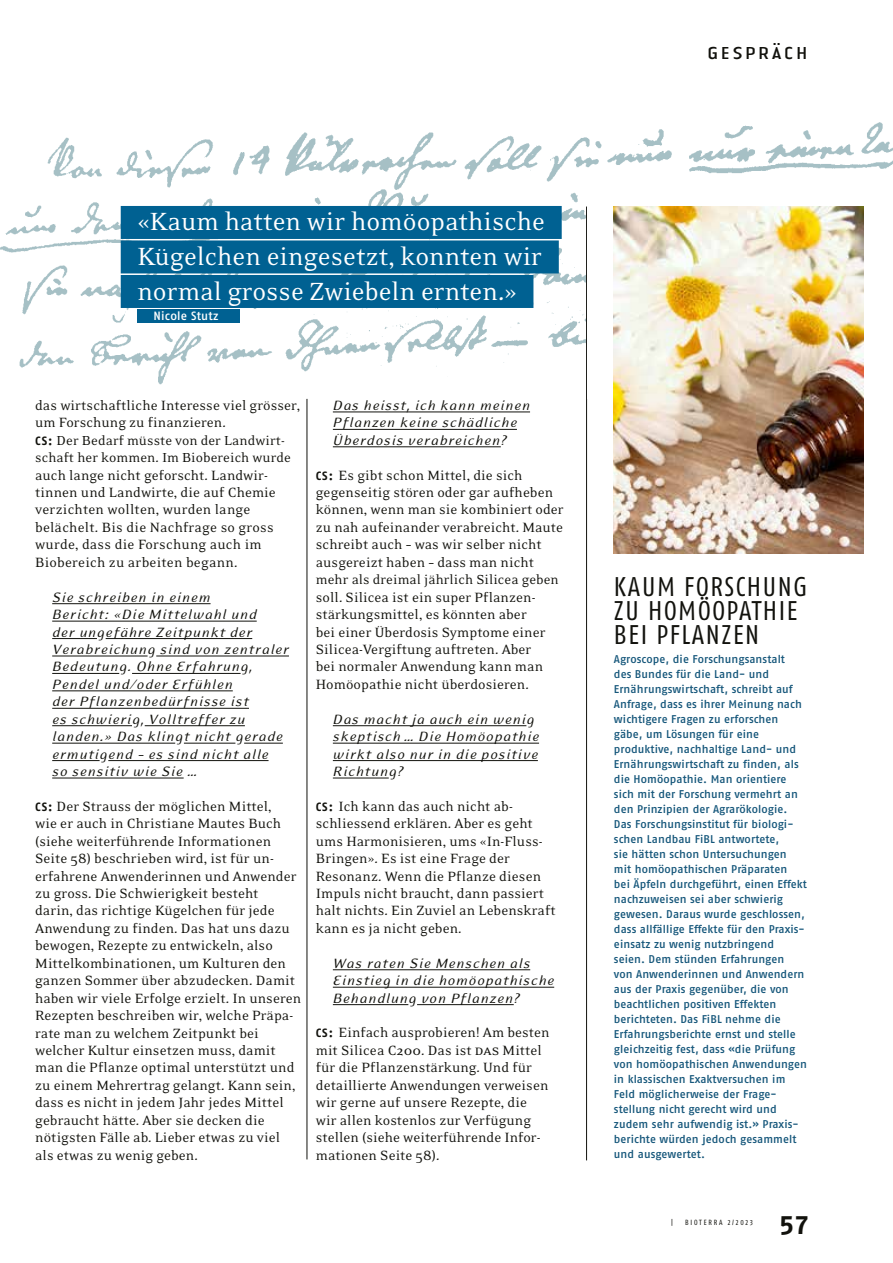
<style>
.page{position:relative;width:893px;height:1263px;background:#fff}
.page>*{position:absolute;margin:0;border:0;box-sizing:border-box;transform-origin:0 0}
.t1{font:28.5px/34.5px "Eidetic Neo OT";color:#fff;text-align:justify}
.t2{font:27px/24px "Fago Co Lf";letter-spacing:.06em;color:#12120d}
.t3{font:700 27px "Fago No Lf";color:#12120d}
.t4{font:18px "Authentic Sans Pro";letter-spacing:.1em;color:#12120d}
.t5{font:italic 15.45px/17.4px "Eidetic Modern";letter-spacing:.05em;color:#12120d}
.t6{font:15.3px/17.4px "Eidetic Neo OT";letter-spacing:.005em;color:#12120d}
.t7{font:15px/17.4px "Eidetic Neo OT";letter-spacing:.005em;color:#12120d}
.t8{font:500 12px "Fago No";letter-spacing:.02em;color:#fff}
.t9{font:500 11.25px/15px "Fago No";letter-spacing:.005em;color:#16577b}
.t10{font:7.5px "Fago Co Lf";letter-spacing:.24em;color:#12120d}
.s1{font-family:"Fago No";font-weight:700;font-size:12px}
</style>
<div class="page">
<img style="left:0;top:122px;width:893px;height:263px">
<hr style="left:307px;top:399px;width:1px;height:760px;background:#12120d">
<hr style="left:586px;top:207px;width:1px;height:953px;background:#12120d">
<div style="left:121px;top:206px;width:441px;height:33px;background:#006192"></div>
<div style="left:121px;top:240px;width:438px;height:33px;background:#006192"></div>
<div style="left:121px;top:275px;width:412px;height:33px;background:#006192"></div>
<div style="left:587px;top:186px;width:306px;height:213px;background:#fff"></div>
<img style="left:614px;top:207px;width:249px;height:347px">
<div style="left:137px;top:310px;width:102px;height:13px;background:#006192"></div>
<hr style="left:52px;top:603px;width:159px;height:1px;background:#12120d">
<hr style="left:52px;top:621px;width:205px;height:1px;background:#12120d">
<hr style="left:52px;top:638px;width:45px;height:1px;background:#12120d">
<hr style="left:106px;top:638px;width:146px;height:1px;background:#12120d">
<hr style="left:52px;top:656px;width:96px;height:1px;background:#12120d">
<hr style="left:156px;top:656px;width:133px;height:1px;background:#12120d">
<hr style="left:52px;top:673px;width:67px;height:1px;background:#12120d">
<hr style="left:132px;top:673px;width:109px;height:1px;background:#12120d">
<hr style="left:52px;top:691px;width:181px;height:1px;background:#12120d">
<hr style="left:52px;top:708px;width:197px;height:1px;background:#12120d">
<hr style="left:52px;top:725px;width:80px;height:1px;background:#12120d">
<hr style="left:145px;top:725px;width:100px;height:1px;background:#12120d">
<hr style="left:52px;top:743px;width:123px;height:1px;background:#12120d">
<hr style="left:184px;top:743px;width:51px;height:1px;background:#12120d">
<hr style="left:244px;top:743px;width:39px;height:1px;background:#12120d">
<hr style="left:52px;top:760px;width:48px;height:1px;background:#12120d">
<hr style="left:108px;top:760px;width:161px;height:1px;background:#12120d">
<hr style="left:52px;top:778px;width:132px;height:1px;background:#12120d">
<hr style="left:333px;top:412px;width:197px;height:1px;background:#12120d">
<hr style="left:333px;top:429px;width:184px;height:1px;background:#12120d">
<hr style="left:333px;top:446px;width:168px;height:1px;background:#12120d">
<hr style="left:333px;top:725px;width:193px;height:1px;background:#12120d">
<hr style="left:333px;top:743px;width:206px;height:1px;background:#12120d">
<hr style="left:333px;top:760px;width:205px;height:1px;background:#12120d">
<hr style="left:333px;top:778px;width:56px;height:1px;background:#12120d">
<hr style="left:333px;top:969px;width:197px;height:1px;background:#12120d">
<hr style="left:333px;top:987px;width:221px;height:1px;background:#12120d">
<hr style="left:333px;top:1004px;width:75px;height:1px;background:#12120d">
<hr style="left:417px;top:1004px;width:97px;height:1px;background:#12120d">
<p class="t4" style="left:707px;top:41px;width:103px">GESPRÄCH</p>
<h1 class="t1" style="left:137px;top:205px;width:409px">«Kaum hatten wir homöopathische Kügelchen eingesetzt, konnten wir normal grosse Zwiebeln ernten.»</h1>
<p class="t8" style="left:153px;top:309px;width:67px">Nicole Stutz</p>
<p class="t6" style="left:35px;top:397px;width:267px">das wirtschaftliche Interesse viel grösser, um Forschung zu finanzieren.</p>
<p class="t7" style="left:35px;top:432px;width:257px"><span class="s1">CS:</span> Der Bedarf müsste von der Landwirt&shy;schaft her kommen. Im Biobereich wurde</p>
<p class="t6" style="left:35px;top:467px;width:242px">auch lange nicht geforscht. Landwir&shy;tinnen und Landwirte, die auf Chemie verzichten wollten, wurden lange belächelt. Bis die Nachfrage so gross wurde, dass die Forschung auch im Biobereich zu arbeiten begann.</p>
<p class="t5" style="left:52px;top:588px;width:238px">Sie schreiben in einem<br>Bericht: «Die Mittelwahl und<br>der ungefähre Zeitpunkt der<br>Verabreichung sind von zentraler<br>Bedeutung. Ohne Erfahrung,<br>Pendel und/oder Erfühlen<br>der Pflanzenbedürfnisse ist<br>es schwierig, Volltreffer zu landen.» Das klingt nicht gerade ermutigend – es sind nicht alle<br>so sensitiv wie Sie …</p>
<p class="t6" style="left:35px;top:798px;width:268px"><span class="s1">CS:</span> Der Strauss der möglichen Mittel,<br>wie er auch in Christiane Mautes Buch (siehe weiterführende Informationen Seite 58) beschrieben wird, ist für un&shy;erfahrene Anwenderinnen und Anwender zu gross. Die Schwierigkeit besteht<br>darin, das richtige Kügelchen für jede Anwendung zu finden. Das hat uns dazu bewogen, Rezepte zu entwickeln, also Mittelkombinationen, um Kulturen den ganzen Sommer über abzudecken. Damit haben wir viele Erfolge erzielt. In unseren Rezepten beschreiben wir, welche Präpa&shy;rate man zu welchem Zeitpunkt bei welcher Kultur einsetzen muss, damit man die Pflanze optimal unterstützt und zu einem Mehrertrag gelangt. Kann sein, dass es nicht in jedem Jahr jedes Mittel gebraucht hätte. Aber sie decken die nötigsten Fälle ab. Lieber etwas zu viel als etwas zu wenig geben.</p>
<p class="t5" style="left:333px;top:396px;width:199px">Das heisst, ich kann meinen<br>Pflanzen keine schädliche<br>Überdosis verabreichen?</p>
<p class="t6" style="left:316px;top:467px;width:249px"><span class="s1">CS:</span> Es gibt schon Mittel, die sich gegenseitig stören oder gar aufheben können, wenn man sie kombiniert oder zu nah aufeinander verabreicht. Maute schreibt auch – was wir selber nicht ausgereizt haben – dass man nicht</p>
<p class="t7" style="left:316px;top:571px;width:244px">mehr als dreimal jährlich Silicea geben</p>
<p class="t6" style="left:316px;top:589px;width:231px">soll. Silicea ist ein super Pflanzen&shy;stärkungsmittel, es könnten aber bei einer Überdosis Symptome einer Silicea-Vergiftung auftreten. Aber bei normaler Anwendung kann man Homöopathie nicht überdosieren.</p>
<p class="t5" style="left:333px;top:710px;width:208px">Das macht ja auch ein wenig skeptisch … Die Homöopathie wirkt also nur in die positive<br>Richtung?</p>
<p class="t6" style="left:316px;top:798px;width:241px"><span class="s1">CS:</span> Ich kann das auch nicht ab&shy;schliessend erklären. Aber es geht ums Harmonisieren, ums «In-Fluss-<br>Bringen». Es ist eine Frage der<br>Resonanz. Wenn die Pflanze diesen<br>Impuls nicht braucht, dann passiert halt nichts. Ein Zuviel an Lebenskraft kann es ja nicht geben.</p>
<p class="t5" style="left:333px;top:954px;width:223px">Was raten Sie Menschen als<br>Einstieg in die homöopathische<br>Behandlung von Pflanzen?</p>
<p class="t6" style="left:316px;top:1024px;width:235px"><span class="s1">CS:</span> Einfach ausprobieren! Am besten mit Silicea C200. Das ist DAS Mittel für die Pflanzenstärkung. Und für detaillierte Anwendungen verweisen wir gerne auf unsere Rezepte, die wir allen kostenlos zur Verfügung stellen (siehe weiterführende Infor&shy;mationen Seite 58).</p>
<h2 class="t2" style="left:614px;top:574px;width:195px">KAUM FORSCHUNG<br>ZU HOMÖOPATHIE<br>BEI PFLANZEN</h2>
<p class="t9" style="left:614px;top:651px;width:195px">Agroscope, die Forschungsanstalt<br>des Bundes für die Land- und Ernährungswirtschaft, schreibt auf Anfrage, dass es ihrer Meinung nach wichtigere Fragen zu erforschen gäbe, um Lösungen für eine produktive, nachhaltige Land- und Ernährungswirtschaft zu finden, als die Homöopathie. Man orientiere sich mit der Forschung vermehrt an den Prinzipien der Agrarökologie.<br>Das Forschungsinstitut für biologi&shy;schen Landbau FiBL antwortete,<br>sie hätten schon Untersuchungen mit homöopathischen Präparaten<br>bei Äpfeln durchgeführt, einen Effekt nachzuweisen sei aber schwierig gewesen. Daraus wurde geschlossen, dass allfällige Effekte für den Praxis&shy;einsatz zu wenig nutzbringend seien. Dem stünden Erfahrungen<br>von Anwenderinnen und Anwendern aus der Praxis gegenüber, die von beachtlichen positiven Effekten berichteten. Das FiBL nehme die Erfahrungsberichte ernst und stelle gleichzeitig fest, dass «die Prüfung von homöopathischen Anwendungen in klassischen Exaktversuchen im Feld möglicherweise der Frage&shy;stellung nicht gerecht wird und zudem sehr aufwendig ist.» Praxis&shy;berichte würden jedoch gesammelt und ausgewertet.</p>
<p class="t10" style="left:685px;top:1218px;width:69px">BIOTERRA 2/2023</p>
<h2 class="t3" style="left:780px;top:1209px;width:30px">57</h2>
</div>
